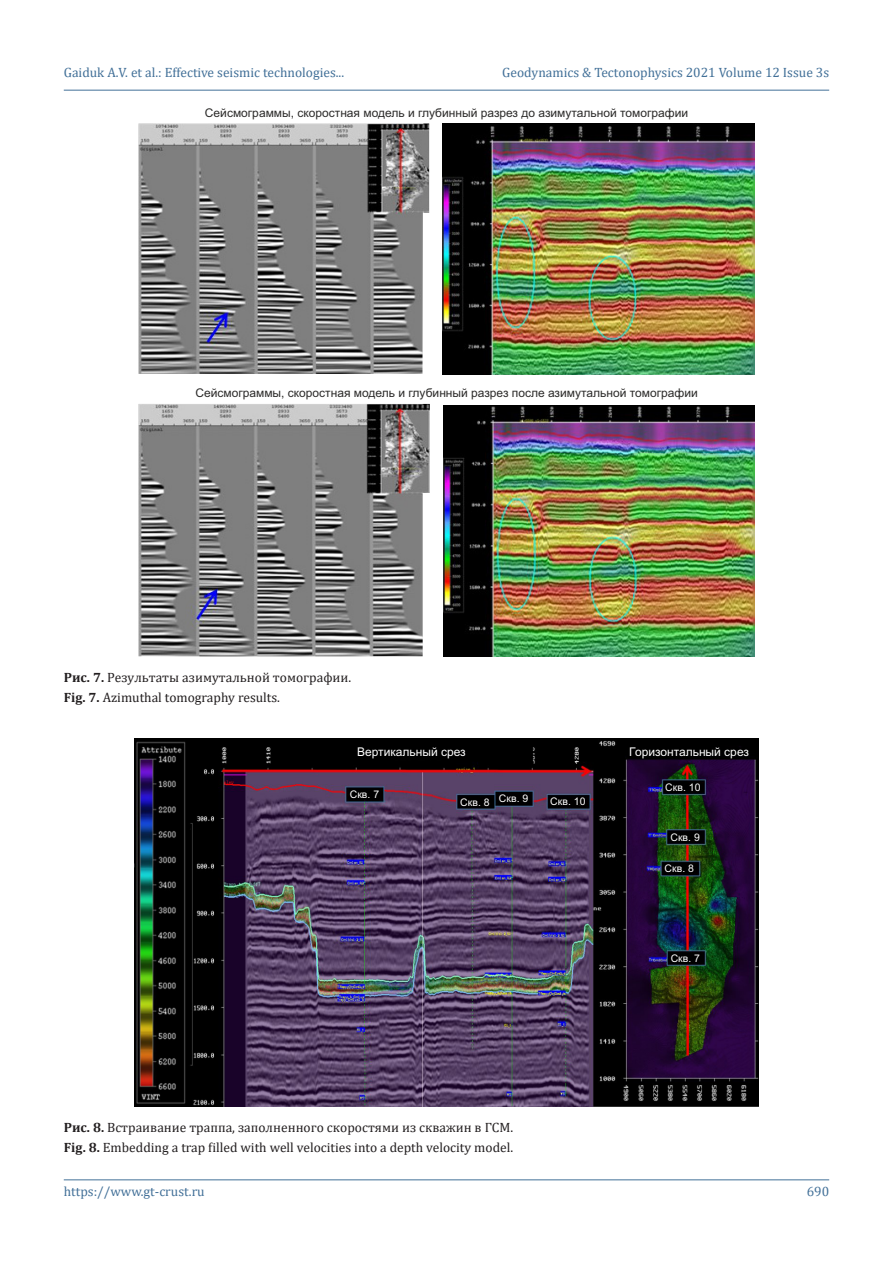
<style>
.page{position:relative;width:893px;height:1263px;background:#fff}
.page>*{position:absolute;margin:0;border:0;box-sizing:border-box;transform-origin:0 0}
.t1{font:13.5px/20.4px "Cambria";color:#231f20}
.t2{font:13.5px "Cambria";color:#427098}
.t3{font:12px "Arial";color:#2b2a29}
.t4{font:12px "Arial";color:#fefefe}
.t5{font:10.5px "Arial";color:#fefefe}
.s1{font-weight:700}
</style>
<div class="page">
<hr style="left:64px;top:1179px;width:765px;height:1px;background:#427098">
<hr style="left:64px;top:90px;width:765px;height:1px;background:#427098">
<img style="left:443px;top:123px;width:311px;height:252px">
<img style="left:139px;top:123px;width:290px;height:251px">
<img style="left:139px;top:404px;width:291px;height:252px">
<img style="left:443px;top:406px;width:311px;height:250px">
<img style="left:134px;top:738px;width:624px;height:368px">
<p class="t2" style="left:64px;top:65px;width:282px">Gaiduk A.V. et al.: Effective seismic technologies...</p>
<p class="t2" style="left:502px;top:65px;width:328px">Geodynamics &amp; Tectonophysics 2021 Volume 12 Issue 3s</p>
<p class="t3" style="left:205px;top:105px;width:485px">Сейсмограммы, скоростная модель и глубинный разрез до азимутальной томографии</p>
<p class="t3" style="left:195px;top:385px;width:504px">Сейсмограммы, скоростная модель и глубинный разрез после азимутальной томографии</p>
<p class="t1" style="left:64px;top:667px;width:289px"><span class="s1">Рис. 7.</span> Результаты азимутальной томографии.<br><span class="s1">Fig. 7.</span> Azimuthal tomography results.</p>
<p class="t4" style="left:357px;top:743px;width:110px">Вертикальный срез</p>
<p class="t4" style="left:629px;top:743px;width:121px">Горизонтальный срез</p>
<p class="t5" style="left:350px;top:787px;width:31px">Скв. 7</p>
<p class="t5" style="left:460px;top:793px;width:70px">Скв. 8 Скв. 9</p>
<p class="t5" style="left:550px;top:794px;width:37px">Скв. 10</p>
<p class="t5" style="left:665px;top:779px;width:37px">Скв. 10</p>
<p class="t5" style="left:670px;top:830px;width:31px">Скв. 9</p>
<p class="t5" style="left:665px;top:861px;width:31px">Скв. 8</p>
<p class="t1" style="left:64px;top:1117px;width:451px"><span class="s1">Рис. 8.</span> Встраивание траппа, заполненного скоростями из скважин в ГСМ.<br><span class="s1">Fig. 8.</span> Embedding a trap filled with well velocities into a depth velocity model.</p>
<p class="t5" style="left:671px;top:950px;width:31px">Скв. 7</p>
<p class="t2" style="left:64px;top:1183px;width:142px">https://www.gt-crust.ru</p>
<p class="t2" style="left:807px;top:1183px;width:24px">690</p>
</div>
